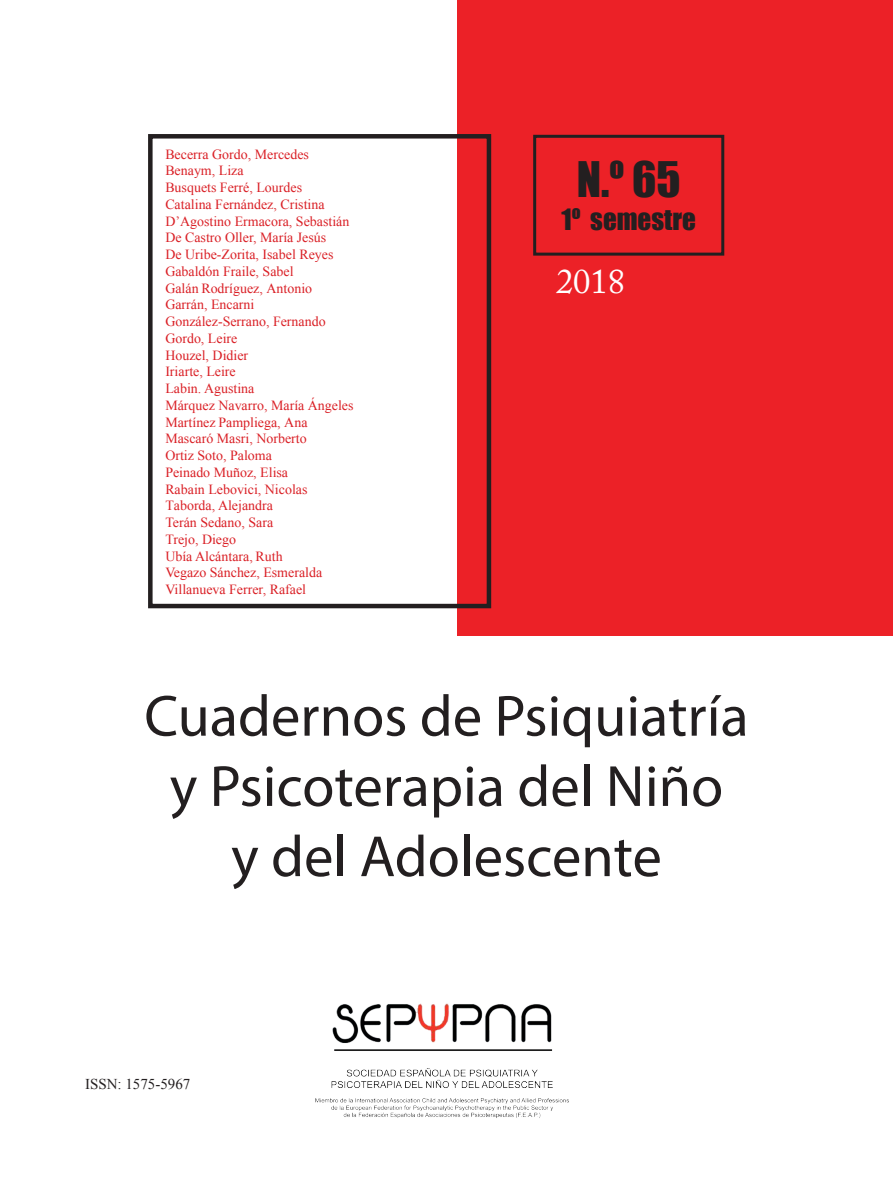
<style>
.page{position:relative;width:893px;height:1191px;background:#fff}
.page>*{position:absolute;margin:0;border:0;box-sizing:border-box;transform-origin:0 0}
.t1{font:58.5px "Myriad Pro";color:#231f20}
.t2{font:45px "Impact";color:#231f20}
.t3{font:34.5px "Adobe Caslon Pro";color:#fff}
.t4{font:27px "Impact";color:#231f20}
.t5{font:15px "Times New Roman";color:#231f20}
.t6{font:13.95px/16.8px "Times New Roman";color:#da2026}
</style>
<div class="page">
<div style="left:457px;top:0;width:436px;height:636px;background:#ec2127"></div>
<div style="left:533px;top:135px;width:191px;height:121px;border:3px solid #231f20"></div>
<div style="left:148px;top:134px;width:343px;height:474px;border:4px solid #231f20"></div>
<img style="left:315px;top:1003px;width:254px;height:115px">
<p class="t6" style="left:165px;top:145px;width:190px">Becerra Gordo, Mercedes<br>Benaym, Liza<br>Busquets Ferré, Lourdes<br>Catalina Fernández, Cristina<br>D’Agostino Ermacora, Sebastián<br>De Castro Oller, María Jesús<br>De Uribe-Zorita, Isabel Reyes<br>Gabaldón Fraile, Sabel<br>Galán Rodríguez, Antonio<br>Garrán, Encarni<br>González-Serrano, Fernando<br>Gordo, Leire<br>Houzel, Didier<br>Iriarte, Leire<br>Labin. Agustina<br>Márquez Navarro, María Ángeles<br>Martínez Pampliega, Ana<br>Mascaró Masri, Norberto<br>Ortiz Soto, Paloma<br>Peinado Muñoz, Elisa<br>Rabain Lebovici, Nicolas<br>Taborda, Alejandra<br>Terán Sedano, Sara<br>Trejo, Diego<br>Ubía Alcántara, Ruth<br>Vegazo Sánchez, Esmeralda<br>Villanueva Ferrer, Rafael</p>
<p class="t2" style="left:577px;top:145px;width:106px">N.º 65</p>
<p class="t4" style="left:562px;top:198px;width:136px">1º semestre</p>
<p class="t3" style="left:556px;top:261px;width:70px">2018</p>
<p class="t1" style="left:144px;top:680px;width:606px">Cuadernos de Psiquiatría</p>
<p class="t1" style="left:170px;top:750px;width:555px">y Psicoterapia del Niño</p>
<p class="t1" style="left:231px;top:820px;width:432px">y del Adolescente</p>
<p class="t5" style="left:85px;top:1074px;width:107px">ISSN: 1575-5967</p>
</div>
